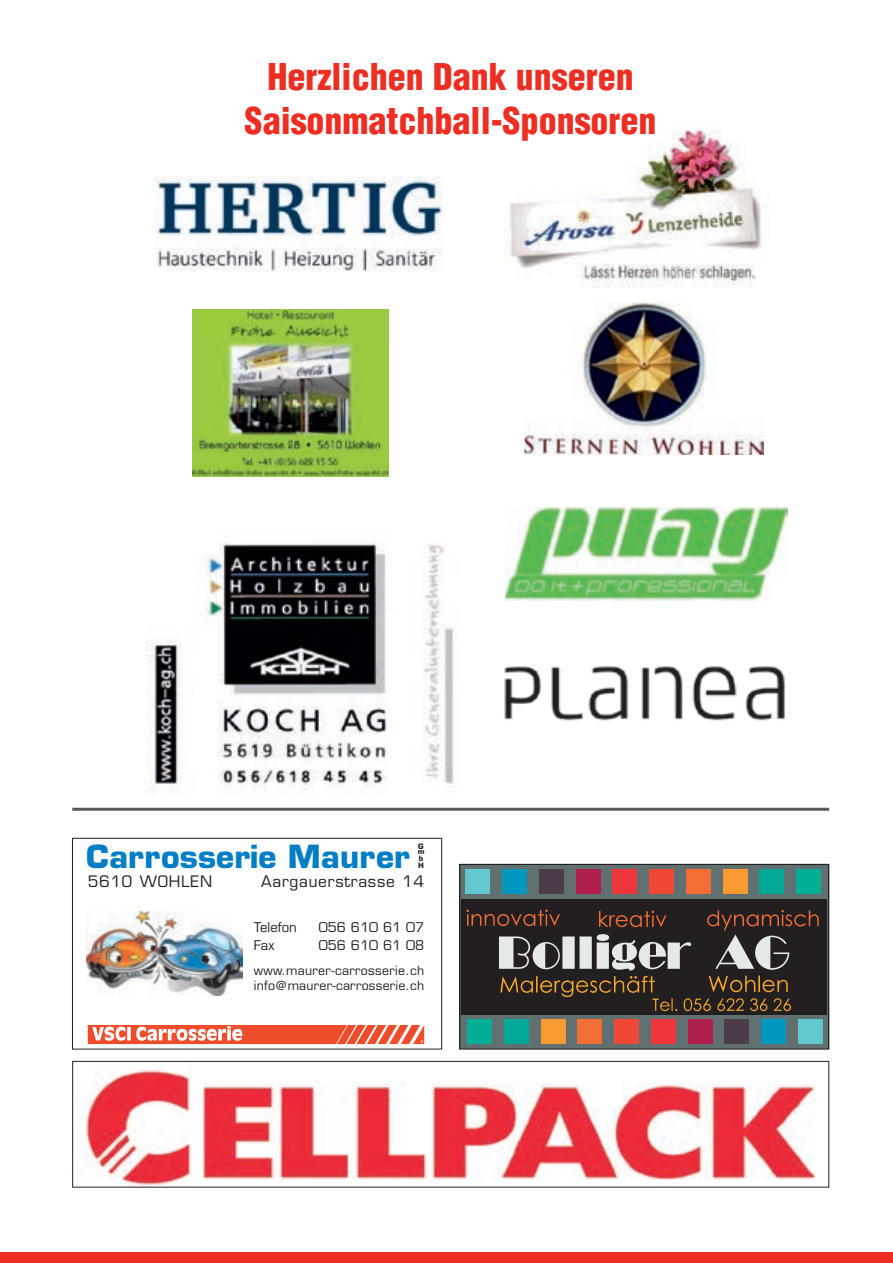
<style>
.page{position:relative;width:893px;height:1263px;background:#fff}
.page>*{position:absolute;margin:0;border:0;box-sizing:border-box;transform-origin:0 0}
.t1{font:900 condensed 36px/43.2px "Helvetica LT Std";color:#ee2e22;text-align:center}
.t2{font:700 31.2px "Eurostile";letter-spacing:.005em;color:#007ec5}
.t3{font:15.45px "Eurostile";letter-spacing:.05em;color:#231f20}
.t4{font:13.05px "Eurostile";color:#231f20}
.t5{font:12.3px/15.5px "Eurostile";letter-spacing:.02em;color:#231f20}
.t6{font:700 7.2px/5.7px "Eurostile";color:#231f20}
</style>
<div class="page">
<div style="left:0;top:1252px;width:893px;height:11px;background:#ee2e22"></div>
<img style="left:156px;top:176px;width:287px;height:96px">
<img style="left:524px;top:302px;width:240px;height:153px">
<img style="left:505px;top:508px;width:282px;height:92px">
<img style="left:505px;top:129px;width:257px;height:158px">
<img style="left:192px;top:309px;width:197px;height:168px">
<img style="left:146px;top:530px;width:308px;height:264px">
<img style="left:504px;top:666px;width:281px;height:55px">
<hr style="left:72px;top:808px;width:757px;height:3px;background:#231f20">
<img style="left:87px;top:912px;width:155px;height:84px">
<svg style="left:88px;top:1025px;width:336px;height:19px"></svg>
<div style="left:72px;top:838px;width:370px;height:211px;border:1px solid #231f20"></div>
<img style="left:84px;top:1065px;width:732px;height:120px">
<div style="left:72px;top:1061px;width:757px;height:126px;border:1px solid #231f20"></div>
<div style="left:461px;top:865px;width:367px;height:184px;background:#606f70"></div>
<div style="left:798px;top:1019px;width:24px;height:24px;background:#63c7ce"></div>
<div style="left:761px;top:1019px;width:25px;height:24px;background:#0097c0"></div>
<div style="left:724px;top:1019px;width:25px;height:24px;background:#4c3c49"></div>
<div style="left:688px;top:1019px;width:24px;height:24px;background:#ae1f49"></div>
<div style="left:651px;top:1019px;width:25px;height:24px;background:#ee363a"></div>
<div style="left:614px;top:1019px;width:25px;height:24px;background:#ef4936"></div>
<div style="left:578px;top:1019px;width:24px;height:24px;background:#f26e34"></div>
<div style="left:541px;top:1019px;width:24px;height:24px;background:#f79b30"></div>
<div style="left:504px;top:1019px;width:25px;height:24px;background:#00a996"></div>
<div style="left:467px;top:1019px;width:25px;height:24px;background:#00af95"></div>
<div style="left:462px;top:899px;width:365px;height:116px;background:#231f20"></div>
<div style="left:466px;top:869px;width:24px;height:24px;background:#63c7ce"></div>
<div style="left:502px;top:869px;width:25px;height:24px;background:#0097c0"></div>
<div style="left:539px;top:869px;width:25px;height:24px;background:#4c3c49"></div>
<div style="left:576px;top:869px;width:24px;height:24px;background:#ae1f49"></div>
<div style="left:613px;top:869px;width:24px;height:24px;background:#ee363a"></div>
<div style="left:649px;top:869px;width:25px;height:24px;background:#ef4936"></div>
<div style="left:686px;top:869px;width:25px;height:24px;background:#f26e34"></div>
<div style="left:723px;top:869px;width:24px;height:24px;background:#f79b30"></div>
<div style="left:759px;top:869px;width:25px;height:24px;background:#00a996"></div>
<div style="left:796px;top:869px;width:25px;height:24px;background:#00af95"></div>
<svg style="left:467px;top:909px;width:352px;height:102px"></svg>
<div style="left:459px;top:864px;width:370px;height:185px;border:1px solid #231f20"></div>
<h1 class="t1" style="left:245px;top:55px;width:413px">Herzlichen Dank unseren<br>Saisonmatchball-Sponsoren</h1>
<h2 class="t2" style="left:86px;top:837px;width:325px">Carrosserie Maurer</h2>
<p class="t6" style="left:418px;top:843px;width:8px">G m</p>
<p class="t6" style="left:419px;top:856px;width:6px">b</p>
<p class="t6" style="left:418px;top:862px;width:7px">H</p>
<p class="t3" style="left:88px;top:872px;width:126px">561O WOHLEN</p>
<p class="t3" style="left:261px;top:872px;width:165px">Aargauerstrasse 14</p>
<p class="t4" style="left:254px;top:919px;width:44px">Telefon</p>
<p class="t4" style="left:319px;top:919px;width:107px">056 610 61 07</p>
<p class="t4" style="left:254px;top:938px;width:22px">Fax</p>
<p class="t4" style="left:319px;top:938px;width:107px">056 610 61 08</p>
<p class="t5" style="left:254px;top:963px;width:172px">www.maurer-carrosserie.ch info@maurer-carrosserie.ch</p>
</div>
